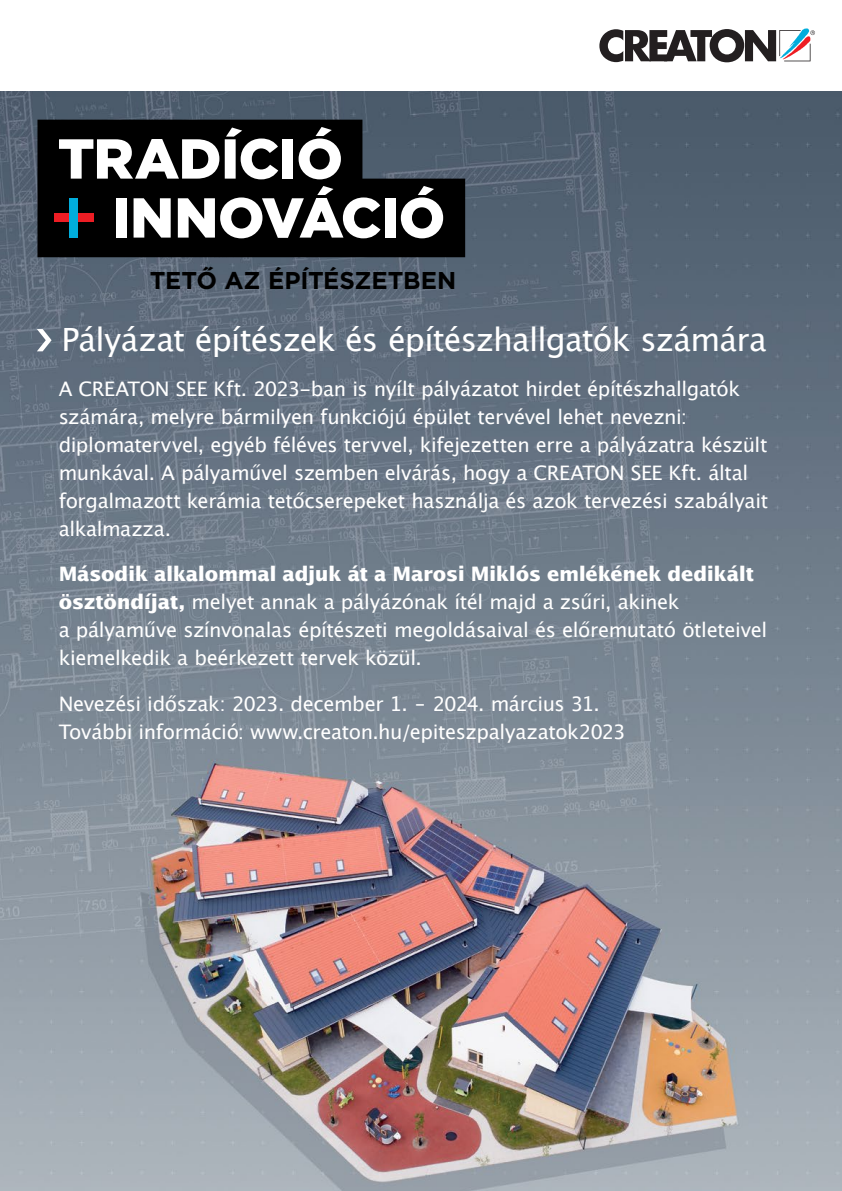
<style>
.page{position:relative;width:842px;height:1191px;background:#fff}
.page>*{position:absolute;margin:0;border:0;box-sizing:border-box;transform-origin:0 0}
.t1{font:900 56.1px/59px "Gotham";letter-spacing:-.01em;color:#fff}
.t2{font:32px "Lucida San Rom";letter-spacing:-.025em;color:#fff}
.t3{font:700 24.3px "Gotham";letter-spacing:-.005em;color:#000}
.t4{font:20px/28px "Lucida San Rom";letter-spacing:-.02em;color:#fff}
.t5{font:700 20px "Lucida San";letter-spacing:-.02em;color:#fff}
.s1{font-family:"Lucida San";font-weight:700}
</style>
<div class="page">
<img style="left:0;top:91px;width:842px;height:1100px">
<svg style="left:599px;top:28px;width:216px;height:34px"></svg>
<svg style="left:37px;top:329px;width:15px;height:22px"></svg>
<svg style="left:37px;top:120px;width:428px;height:137px;background:#08090b"></svg>
<div style="left:54px;top:213px;width:39px;height:9px;background:#ed1d24"></div>
<div style="left:69px;top:198px;width:9px;height:40px;background:#00addc"></div>
<h1 class="t1" style="left:112px;top:129px;width:335px;text-indent:-54px">TRADÍCIÓ<br>INNOVÁCIÓ</h1>
<p class="t3" style="left:150px;top:265px;width:308px">TETŐ AZ ÉPÍTÉSZETBEN</p>
<h2 class="t2" style="left:61px;top:319px;width:707px">Pályázat építészek és építészhallgatók számára</h2>
<p class="t4" style="left:59px;top:375px;width:711px">A CREATON SEE Kft. 2023-ban is nyílt pályázatot hirdet építészhallgatók számára, melyre bármilyen funkciójú épület tervével lehet nevezni: diplomatervvel, egyéb féléves tervvel, kifejezetten erre a pályázatra készült munkával. A pályaművel szemben elvárás, hogy a CREATON SEE Kft. által forgalmazott kerámia tetőcserepeket használja és azok tervezési szabályait alkalmazza.</p>
<p class="t5" style="left:59px;top:561px;width:697px">Második alkalommal adjuk át a Marosi Miklós emlékének dedikált</p>
<p class="t4" style="left:59px;top:588px;width:710px"><span class="s1">ösztöndíjat,</span> melyet annak a pályázónak ítél majd a zsűri, akinek<br>a pályaműve színvonalas építészeti megoldásaival és előremutató ötleteivel kiemelkedik a beérkezett tervek közül.</p>
<p class="t4" style="left:59px;top:689px;width:568px">Nevezési időszak: 2023. december 1. – 2024. március 31.<br>További információ: www.creaton.hu/epiteszpalyazatok2023</p>
</div>
